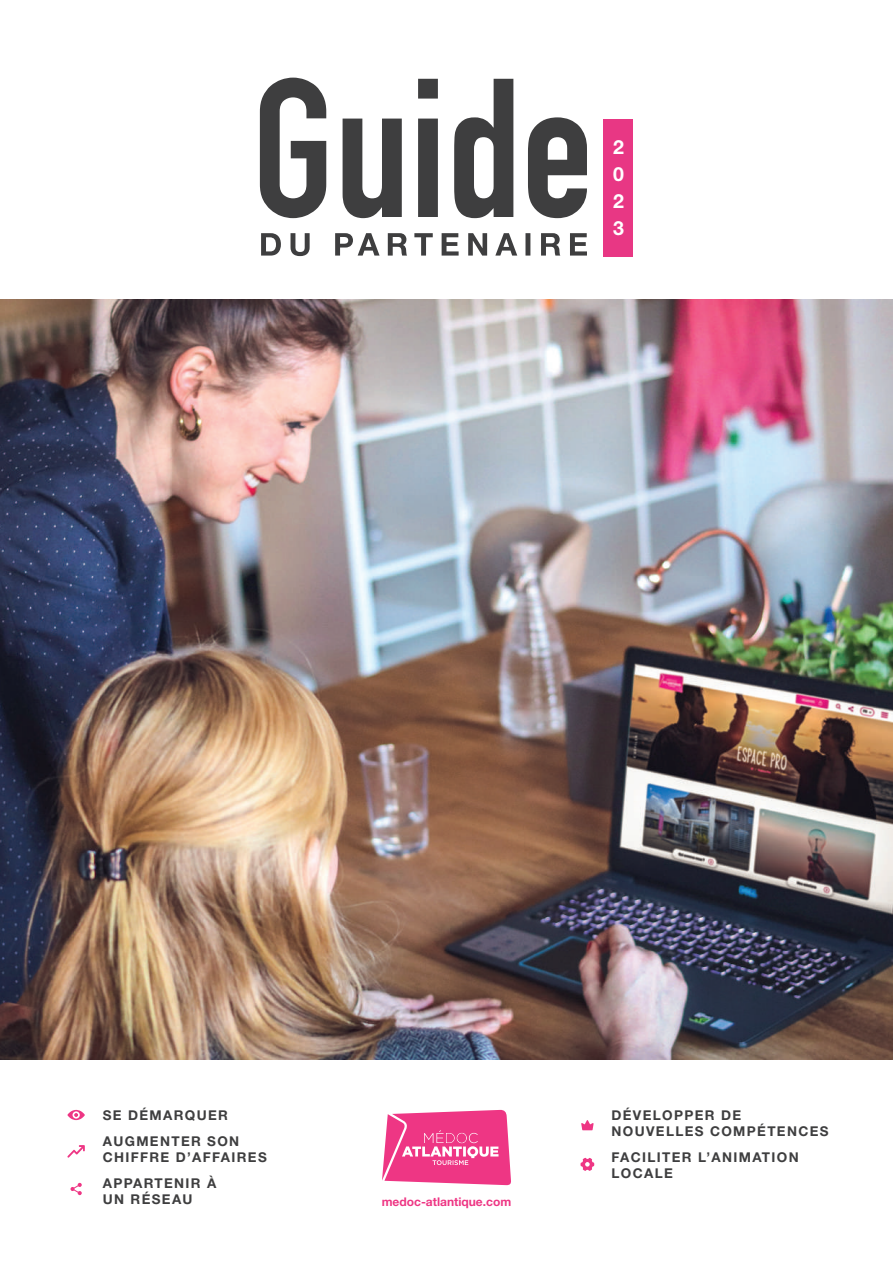
<style>
.page{position:relative;width:893px;height:1263px;background:#fff}
.page>*{position:absolute;margin:0;border:0;box-sizing:border-box;transform-origin:0 0}
.t1{font:700 19.5px/27px "Helvetica Neue LT Std";color:#fff;text-align:justify}
.t2{font:700 13.5px/16.2px "Helvetica Neue LT Std";letter-spacing:.1em;color:#3e3e3f}
.t3{font:700 12px "Helvetica Neue LT Std";color:#ee3684}
</style>
<div class="page">
<img style="left:0;top:300px;width:893px;height:759px">
<svg style="left:261px;top:233px;width:326px;height:23px"></svg>
<svg style="left:260px;top:78px;width:327px;height:140px"></svg>
<div style="left:604px;top:119px;width:29px;height:137px;background:#e83784"></div>
<svg style="left:67px;top:1110px;width:18px;height:10px"></svg>
<svg style="left:70px;top:1183px;width:12px;height:12px"></svg>
<svg style="left:67px;top:1145px;width:18px;height:13px"></svg>
<svg style="left:581px;top:1120px;width:13px;height:10px"></svg>
<svg style="left:382px;top:1110px;width:129px;height:75px"></svg>
<div style="left:457px;top:1133px;width:9px;height:9px;background:#ee3684;border-radius:4px"></div>
<svg style="left:580px;top:1158px;width:14px;height:13px"></svg>
<h1 class="t1" style="left:613px;top:133px;width:12px">2<br>0<br>2<br>3</h1>
<p class="t2" style="left:103px;top:1102px;width:138px;line-height:25.8px">SE DÉMARQUER<br>AUGMENTER SON</p>
<p class="t2" style="left:103px;top:1144px;width:165px;line-height:25.8px">CHIFFRE D’AFFAIRES<br>APPARTENIR À</p>
<p class="t2" style="left:103px;top:1191px;width:91px">UN RÉSEAU</p>
<p class="t3" style="left:382px;top:1194px;width:131px">medoc-atlantique.com</p>
<p class="t2" style="left:611px;top:1107px;width:219px">DÉVELOPPER DE<br>NOUVELLES COMPÉTENCES</p>
<p class="t2" style="left:611px;top:1149px;width:189px">FACILITER L’ANIMATION<br>LOCALE</p>
</div>
